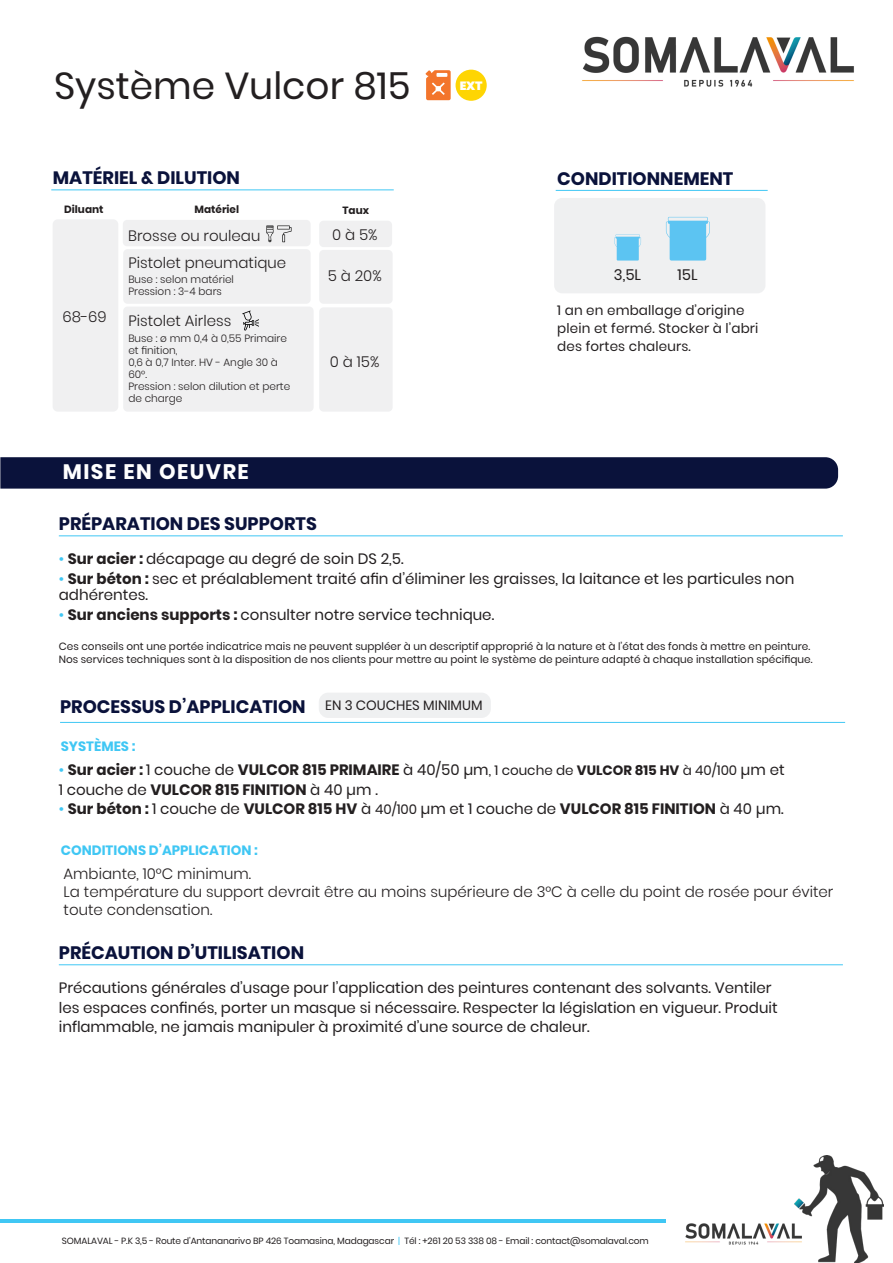
<style>
.page{position:relative;width:893px;height:1263px;background:#fff}
.page>*{position:absolute;margin:0;border:0;box-sizing:border-box;transform-origin:0 0}
.t1{font:37.5px "Poppins";color:#231f20}
.t2{font:700 21px "Poppins";letter-spacing:.07em;color:#fff}
.t3{font:700 18px "Poppins";color:#0a123b}
.t4{font:15px/19.5px "Poppins";color:#231f20}
.t5{font:300 15px/18px "Poppins";color:#231f20}
.t6{font:700 15px "Poppins";color:#231f20}
.t7{font:13.5px/18px "Poppins";letter-spacing:.01em;color:#231f20}
.t8{font:700 13.5px "Poppins";color:#40c7f4}
.t9{font:900 12px "Poppins";color:#fff}
.t10{font:10.5px "Poppins";color:#231f20}
.t11{font:300 10.5px/12px "Poppins";color:#231f20}
.t12{font:700 10.5px "Poppins";color:#231f20}
.t13{font:9px "Poppins";letter-spacing:-.01em;color:#231f20}
.s1{color:#40c7f4}
.s2{font-weight:700}
.s3{font-weight:400;color:#40c7f4}
.s4{font-weight:400}
.s5{font-weight:400;font-size:13.5px}
.s6{font-size:13.5px}
</style>
<div class="page">
<hr style="left:0;top:1219px;width:666px;height:3px;background:#40c7f4">
<img style="left:685px;top:1223px;width:109px;height:22px">
<img style="left:794px;top:1155px;width:90px;height:108px">
<img style="left:582px;top:36px;width:272px;height:51px">
<div style="left:0;top:457px;width:838px;height:32px;background:#0a123b"></div>
<hr style="left:60px;top:722px;width:785px;height:1px;background:#40c7f4">
<div style="left:319px;top:693px;width:172px;height:25px;background:#eff0f1;border-radius:9px"></div>
<hr style="left:59px;top:536px;width:784px;height:1px;background:#40c7f4">
<hr style="left:59px;top:964px;width:784px;height:1px;background:#40c7f4">
<hr style="left:51px;top:190px;width:343px;height:1px;background:#40c7f4">
<div style="left:53px;top:219px;width:65px;height:193px;background:#f0f0f1;border-radius:5px"></div>
<div style="left:123px;top:220px;width:188px;height:26px;background:#f0f0f1;border-radius:4px"></div>
<div style="left:123px;top:249px;width:188px;height:55px;background:#f0f0f1;border-radius:4px"></div>
<div style="left:123px;top:307px;width:191px;height:105px;background:#f0f0f1;border-radius:4px"></div>
<div style="left:319px;top:221px;width:73px;height:26px;background:#f0f0f1;border-radius:4px"></div>
<div style="left:319px;top:250px;width:74px;height:54px;background:#f0f0f1;border-radius:4px"></div>
<div style="left:319px;top:307px;width:74px;height:105px;background:#f0f0f1;border-radius:4px"></div>
<svg style="left:242px;top:311px;width:17px;height:19px"></svg>
<svg style="left:266px;top:226px;width:25px;height:16px"></svg>
<div style="left:554px;top:198px;width:211px;height:95px;background:#eff0f1;border-radius:8px"></div>
<hr style="left:556px;top:190px;width:212px;height:1px;background:#40c7f4">
<svg style="left:666px;top:217px;width:44px;height:44px;background:#7ccdf1"></svg>
<svg style="left:614px;top:234px;width:27px;height:27px"></svg>
<div style="left:456px;top:70px;width:31px;height:31px;background:#fed503;border-radius:50%"></div>
<svg style="left:425px;top:70px;width:26px;height:30px"></svg>
<p class="t1" style="left:54px;top:64px;width:358px">Système Vulcor 815</p>
<p class="t9" style="left:460px;top:79px;width:24px">EXT</p>
<p class="t3" style="left:53px;top:167px;width:189px">MATÉRIEL &amp; DILUTION</p>
<p class="t12" style="left:64px;top:204px;width:41px">Diluant</p>
<p class="t12" style="left:194px;top:204px;width:46px">Matériel</p>
<p class="t12" style="left:342px;top:204px;width:28px">Taux</p>
<p class="t5" style="left:63px;top:307px;width:46px">68-69</p>
<p class="t5" style="left:128px;top:226px;width:134px">Brosse ou rouleau</p>
<p class="t5" style="left:128px;top:254px;width:159px">Pistolet pneumatique</p>
<p class="t11" style="left:128px;top:273px;width:107px">Buse : selon matériel</p>
<p class="t11" style="left:128px;top:285px;width:95px">Pression : 3-4 bars</p>
<p class="t11" style="left:128px;top:332px;width:160px">Buse : ø mm 0,4 à 0,55 Primaire et finition,</p>
<p class="t11" style="left:128px;top:356px;width:151px">0,6 à 0,7 Inter. HV - Angle 30 à<br>60°.</p>
<p class="t11" style="left:128px;top:380px;width:163px">Pression : selon dilution et perte de charge</p>
<p class="t5" style="left:128px;top:312px;width:104px">Pistolet Airless</p>
<p class="t5" style="left:332px;top:226px;width:47px">0 à 5%</p>
<p class="t5" style="left:328px;top:267px;width:55px">5 à 20%</p>
<p class="t5" style="left:330px;top:352px;width:51px">0 à 15%</p>
<p class="t2" style="left:63px;top:460px;width:188px">MISE EN OEUVRE</p>
<p class="t3" style="left:59px;top:513px;width:259px">PRÉPARATION DES SUPPORTS</p>
<p class="t3" style="left:557px;top:168px;width:177px">CONDITIONNEMENT</p>
<p class="t4" style="left:614px;top:265px;width:29px">3,5L</p>
<p class="t4" style="left:678px;top:265px;width:22px">15L</p>
<p class="t7" style="left:557px;top:301px;width:203px">1 an en emballage d’origine plein et fermé. Stocker à l’abri des fortes chaleurs.</p>
<p class="t4" style="left:59px;top:549px;width:346px"><span class="s1">•</span> <span class="s2">Sur acier :</span> décapage au degré de soin DS 2,5.</p>
<p class="t4" style="left:59px;top:570px;width:737px;line-height:16.5px"><span class="s1">•</span> <span class="s2">Sur béton :</span> sec et préalablement traité afin d’éliminer les graisses, la laitance et les particules non adhérentes.</p>
<p class="t4" style="left:59px;top:605px;width:437px"><span class="s1">•</span> <span class="s2">Sur anciens supports :</span> consulter notre service technique.</p>
<p class="t10" style="left:59px;top:640px;width:753px">Ces conseils ont une portée indicatrice mais ne peuvent suppléer à un descriptif approprié à la nature et à l’état des fonds à mettre en peinture.</p>
<p class="t10" style="left:59px;top:653px;width:755px">Nos services techniques sont à la disposition de nos clients pour mettre au point le système de peinture adapté à chaque installation spécifique.</p>
<p class="t3" style="left:60px;top:696px;width:247px">PROCESSUS D’APPLICATION</p>
<p class="t7" style="left:325px;top:696px;width:159px">EN 3 COUCHES MINIMUM</p>
<p class="t8" style="left:61px;top:738px;width:76px">SYSTÈMES :</p>
<p class="t6" style="left:59px;top:761px;width:727px"><span class="s3">•</span> Sur acier : <span class="s4">1 couche de</span> VULCOR 815 PRIMAIRE <span class="s4">à 40/50 µm</span><span class="s5">, 1 couche de</span> <span class="s6">VULCOR 815 HV</span> <span class="s5">à 40/100</span> <span class="s4">µm et</span></p>
<p class="t6" style="left:59px;top:781px;width:321px"><span class="s4">1 couche de</span> VULCOR 815 FINITION <span class="s4">à 40 µm .</span></p>
<p class="t6" style="left:59px;top:800px;width:726px"><span class="s3">•</span> Sur béton : <span class="s4">1 couche de</span> VULCOR 815 HV <span class="s4">à</span> <span class="s5">40/100</span> <span class="s4">µm et 1 couche de</span> VULCOR 815 FINITION <span class="s4">à 40 µm.</span></p>
<p class="t8" style="left:61px;top:842px;width:199px">CONDITIONS D’APPLICATION :</p>
<p class="t5" style="left:64px;top:864px;width:189px">Ambiante, 10°C minimum.</p>
<p class="t5" style="left:64px;top:882px;width:771px">La température du support devrait être au moins supérieure de 3°C à celle du point de rosée pour éviter toute condensation.</p>
<p class="t3" style="left:59px;top:942px;width:247px">PRÉCAUTION D’UTILISATION</p>
<p class="t4" style="left:59px;top:978px;width:720px">Précautions générales d’usage pour l’application des peintures contenant des solvants. Ventiler les espaces confinés, porter un masque si nécessaire. Respecter la législation en vigueur. Produit inflammable, ne jamais manipuler à proximité d’une source de chaleur.</p>
<p class="t13" style="left:62px;top:1236px;width:588px">SOMALAVAL - P.K 3,5 - Route d’Antananarivo BP 426 Toamasina, Madagascar <span class="s1">|</span> Tél : +261 20 53 338 08 - Email : contact@somalaval.com</p>
</div>
